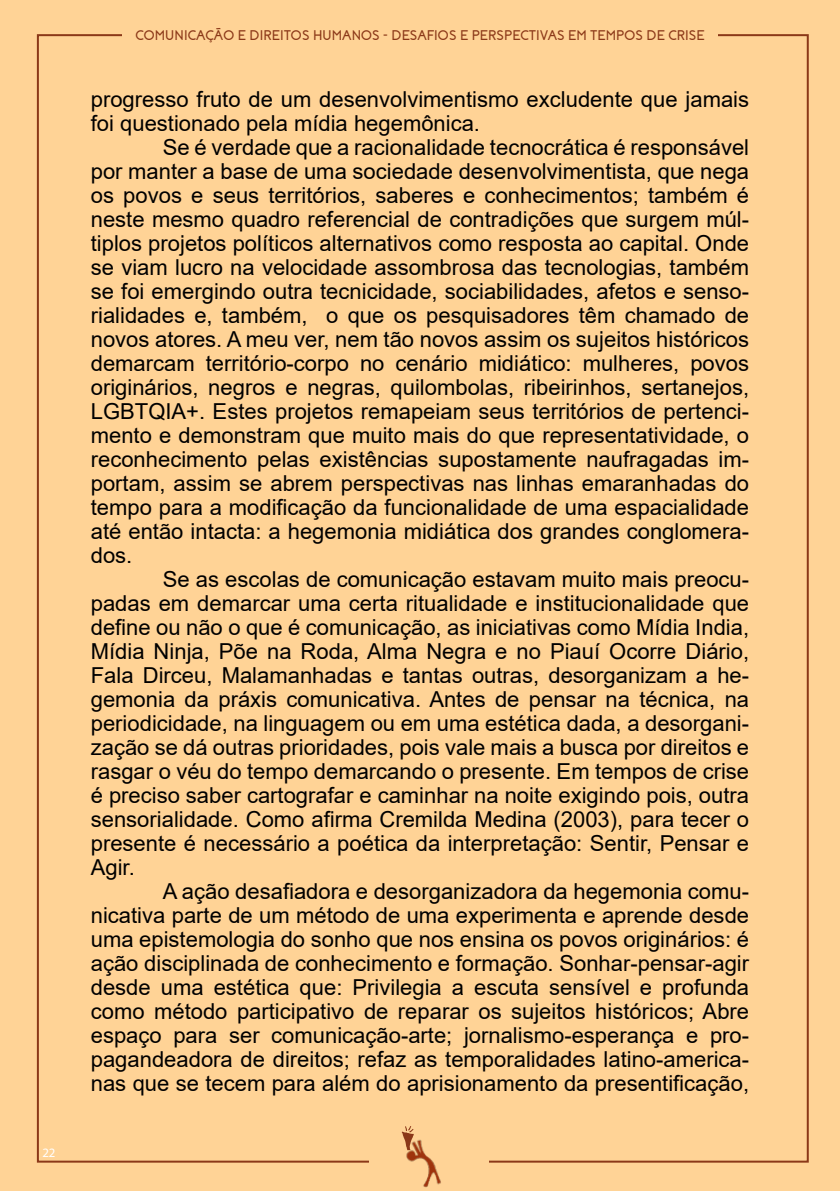
<style>
.page{position:relative;width:840px;height:1191px;background:#fff}
.page>*{position:absolute;margin:0;border:0;box-sizing:border-box;transform-origin:0 0}
.t1{font:22px/24px "Arial";color:#000;text-align:justify}
.t2{font:700 14px "Coves";color:#8b3818}
.t3{font:12.8px "Myriad Pro";color:#fff}
</style>
<div class="page">
<div style="left:0;top:0;width:839px;height:1191px;background:#ffd396"></div>
<hr style="left:839px;top:0;width:1px;height:1191px;background:#ffd396">
<img style="left:406px;top:1139px;width:35px;height:49px">
<svg style="left:401px;top:1126px;width:13px;height:24px"></svg>
<p class="t3" style="left:42px;top:1145px;width:15px">22</p>
<p class="t2" style="left:135px;top:27px;width:570px">COMUNICAÇÃO E DIREITOS HUMANOS - DESAFIOS E PERSPECTIVAS EM TEMPOS DE CRISE</p>
<p class="t1" style="left:91px;top:87px;width:659px">progresso fruto de um desenvolvimentismo excludente que jamais foi questionado pela mídia hegemônica.</p>
<p class="t1" style="left:91px;top:135px;width:659px;text-indent:72px">Se é verdade que a racionalidade tecnocrática é responsável por manter a base de uma sociedade desenvolvimentista, que nega os povos e seus territórios, saberes e conhecimentos; também é neste mesmo quadro referencial de contradições que surgem múl&shy;tiplos projetos políticos alternativos como resposta ao capital. Onde se viam lucro na velocidade assombrosa das tecnologias, também se foi emergindo outra tecnicidade, sociabilidades, afetos e senso&shy;rialidades e, também, o que os pesquisadores têm chamado de novos atores. A meu ver, nem tão novos assim os sujeitos históricos demarcam território-corpo no cenário midiático: mulheres, povos originários, negros e negras, quilombolas, ribeirinhos, sertanejos, LGBTQIA+. Estes projetos remapeiam seus territórios de pertenci&shy;mento e demonstram que muito mais do que representatividade, o reconhecimento pelas existências supostamente naufragadas im&shy;portam, assim se abrem perspectivas nas linhas emaranhadas do tempo para a modificação da funcionalidade de uma espacialidade até então intacta: a hegemonia midiática dos grandes conglomera&shy;dos.</p>
<p class="t1" style="left:91px;top:567px;width:659px;text-indent:72px">Se as escolas de comunicação estavam muito mais preocu&shy;padas em demarcar uma certa ritualidade e institucionalidade que define ou não o que é comunicação, as iniciativas como Mídia India, Mídia Ninja, Põe na Roda, Alma Negra e no Piauí Ocorre Diário, Fala Dirceu, Malamanhadas e tantas outras, desorganizam a he&shy;gemonia da práxis comunicativa. Antes de pensar na técnica, na periodicidade, na linguagem ou em uma estética dada, a desorgani&shy;zação se dá outras prioridades, pois vale mais a busca por direitos e rasgar o véu do tempo demarcando o presente. Em tempos de crise é preciso saber cartografar e caminhar na noite exigindo pois, outra sensorialidade. Como afirma Cremilda Medina (2003), para tecer o presente é necessário a poética da interpretação: Sentir, Pensar e Agir.</p>
<p class="t1" style="left:91px;top:879px;width:659px;text-indent:72px">A ação desafiadora e desorganizadora da hegemonia comu&shy;nicativa parte de um método de uma experimenta e aprende desde uma epistemologia do sonho que nos ensina os povos originários: é ação disciplinada de conhecimento e formação. Sonhar-pensar-agir desde uma estética que: Privilegia a escuta sensível e profunda como método participativo de reparar os sujeitos históricos; Abre espaço para ser comunicação-arte; jornalismo-esperança e pro&shy;pagandeadora de direitos; refaz as temporalidades latino-america&shy;nas que se tecem para além do aprisionamento da presentificação,</p>
</div>
